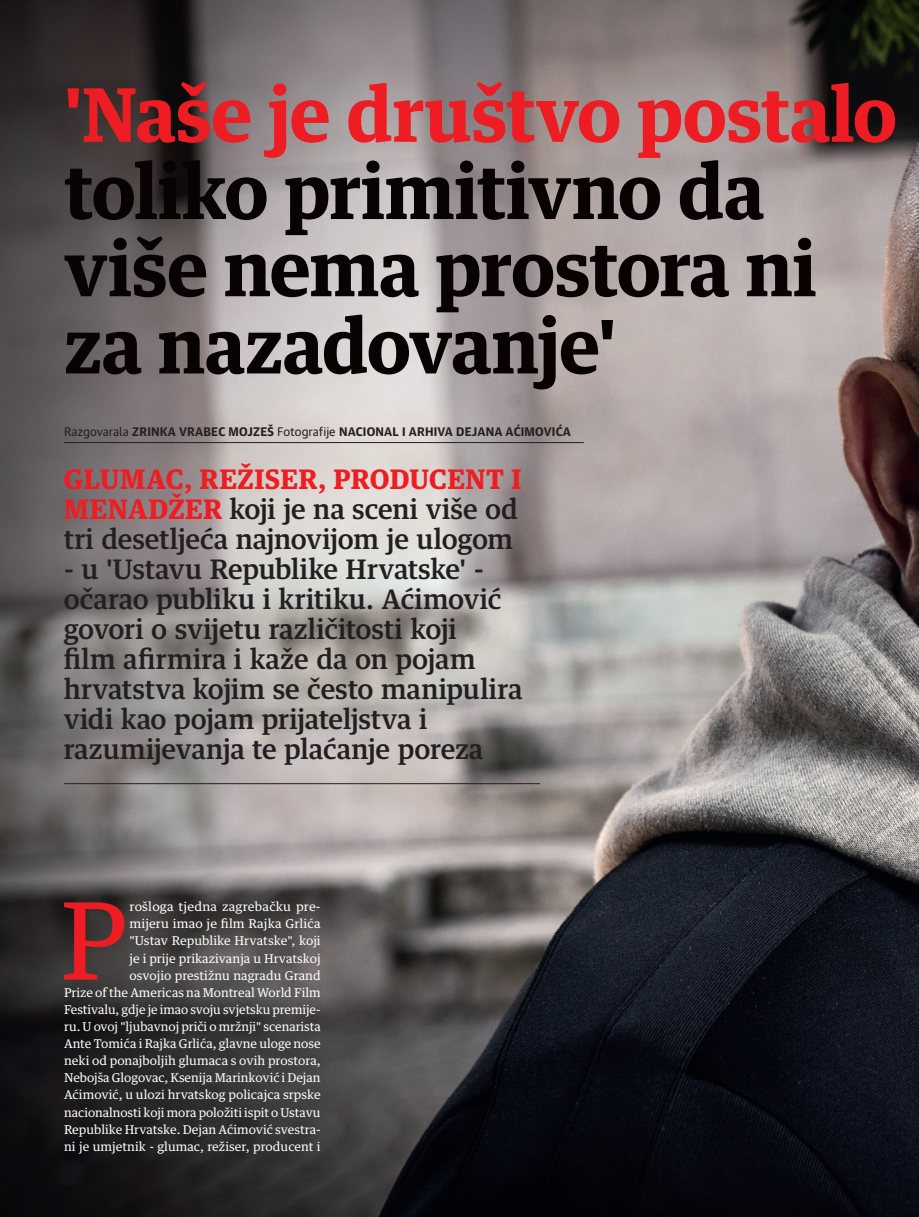
<style>
.page{position:relative;width:919px;height:1217px;background:#fff}
.page>*{position:absolute;margin:0;border:0;box-sizing:border-box;transform-origin:0 0}
.Body_text___inicijal{font:106.95px "Guardian Text Egyp";color:#ee1d23}
.Kultura_naslov_1{font:700 74.1px/77.1px "Guardian Text Egyp";letter-spacing:-.01em;color:#080302}
.t1{font:500 27px/30px "Guardian Text Egyp";letter-spacing:-.005em;color:#231f20}
.Body_text___inicijal-2{font:12.15px/17.1px "Guardian Text Egyp";color:#fff;text-align:right}
.OKVIR_naslov{font:700 12px "Guardian Text Sans";letter-spacing:.015em;color:#231f20}
.s1{color:#ee1d23}
.s2{font-weight:400}
.s3{font-weight:700;color:#ee1d23}
</style>
<div class="page">
<img style="left:0;top:0;width:918px;height:1216px">
<hr style="left:64px;top:783px;width:476px;height:1px;background:#231f20">
<hr style="left:64px;top:442px;width:519px;height:1px;background:#231f20">
<p class="Kultura_naslov_1" style="left:64px;top:70px;width:834px"><span class="s1">'Naše je društvo postalo </span>toliko primitivno da više nema prostora ni za nazadovanje'</p>
<p class="OKVIR_naslov" style="left:64px;top:421px;width:508px"><span class="s2">Razgovarala</span> ZRINKA VRABEC MOJZEŠ <span class="s2">Fotografije</span> NACIONAL I ARHIVA DEJANA AĆIMOVIĆA</p>
<p class="t1" style="left:64px;top:461px;width:459px"><span class="s3">GLUMAC, REŽISER, PRODUCENT I<br>MENADŽER</span> koji je na sceni više od tri desetljeća najnovijom je ulogom</p>
<p class="t1" style="left:64px;top:551px;width:460px">- u 'Ustavu Republike Hrvatske' - očarao publiku i kritiku. Aćimović govori o svijetu različitosti koji<br>film afirmira i kaže da on pojam hrvatstva kojim se često manipulira vidi kao pojam prijateljstva i razumijevanja te plaćanje poreza</p>
<p class="Body_text___inicijal-2" style="left:64px;top:896px;width:258px">rošloga tjedna zagrebačku pre-<br>mijeru imao je film Rajka Grlića<br>"Ustav Republike Hrvatske", koji<br>je i prije prikazivanja u Hrvatskoj<br>osvojio prestižnu nagradu Grand<br>Prize of the Americas na Montreal World Film Festivalu, gdje je imao svoju svjetsku premije&shy;ru. U ovoj "ljubavnoj priči o mržnji" scenarista Ante Tomića i Rajka Grlića, glavne uloge nose neki od ponajboljih glumaca s ovih prostora, Nebojša Glogovac, Ksenija Marinković i Dejan Aćimović, u ulozi hrvatskog policajca srpske nacionalnosti koji mora položiti ispit o Ustavu Republike Hrvatske. Dejan Aćimović svestra&shy;ni je umjetnik - glumac, režiser, producent i</p>
<p class="Body_text___inicijal" style="left:60px;top:851px;width:67px">P</p>
</div>
